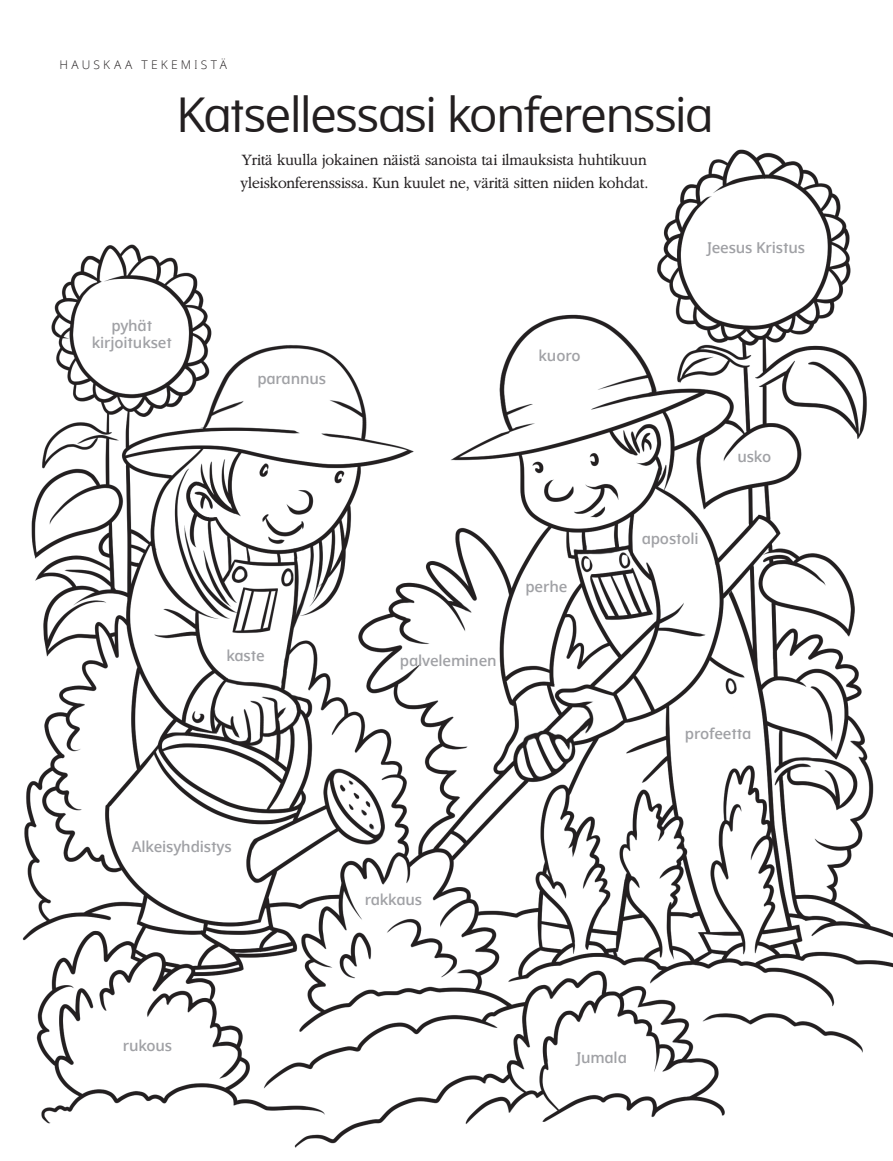
<style>
.page{position:relative;width:893px;height:1161px;background:#fff}
.page>*{position:absolute;margin:0;border:0;box-sizing:border-box;transform-origin:0 0}
.t1{font:48px "Dots Solidlds Lat";letter-spacing:-.04em;color:#231f20}
.ARTCL_para{font:300 16.5px/22.5px "Garamondlds Lat Plus";letter-spacing:-.01em;color:#231f20;scale:.95 1}
.LISTnoMrk-1_para_Pic{font:600 15px/16.5px "Dots Solidlds Lat";letter-spacing:-.01em;color:#a0a1a5;text-align:center}
.t2{font:300 12px "Dots Solidlds Lat";letter-spacing:.27em;color:#231f20}
</style>
<div class="page">
<img style="left:22px;top:149px;width:871px;height:999px">
<p class="t2" style="left:60px;top:56px;width:169px">HAUSKAA TEKEMISTÄ</p>
<p class="t1" style="left:176px;top:80px;width:538px">Katsellessasi konferenssia</p>
<p class="LISTnoMrk-1_para_Pic" style="left:92px;top:318px;width:82px">pyhät kirjoitukset</p>
<p class="ARTCL_para" style="left:241px;top:148px;width:431px">Yritä kuulla jokainen näistä sanoista tai ilmauksista huhtikuun yleiskonferenssissa. Kun kuulet ne, väritä sitten niiden kohdat.</p>
<p class="LISTnoMrk-1_para_Pic" style="left:707px;top:239px;width:100px">Jeesus Kristus</p>
<p class="LISTnoMrk-1_para_Pic" style="left:257px;top:371px;width:70px">parannus</p>
<p class="LISTnoMrk-1_para_Pic" style="left:226px;top:648px;width:40px">kaste</p>
<p class="LISTnoMrk-1_para_Pic" style="left:539px;top:348px;width:44px">kuoro</p>
<p class="LISTnoMrk-1_para_Pic" style="left:400px;top:652px;width:98px">palveleminen</p>
<p class="LISTnoMrk-1_para_Pic" style="left:525px;top:578px;width:44px">perhe</p>
<p class="LISTnoMrk-1_para_Pic" style="left:642px;top:530px;width:59px">apostoli</p>
<p class="LISTnoMrk-1_para_Pic" style="left:737px;top:448px;width:35px">usko</p>
<p class="LISTnoMrk-1_para_Pic" style="left:685px;top:725px;width:68px">profeetta</p>
<p class="LISTnoMrk-1_para_Pic" style="left:132px;top:838px;width:101px">Alkeisyhdistys</p>
<p class="LISTnoMrk-1_para_Pic" style="left:123px;top:1037px;width:51px">rukous</p>
<p class="LISTnoMrk-1_para_Pic" style="left:365px;top:892px;width:59px">rakkaus</p>
<p class="LISTnoMrk-1_para_Pic" style="left:576px;top:1050px;width:52px">Jumala</p>
</div>
